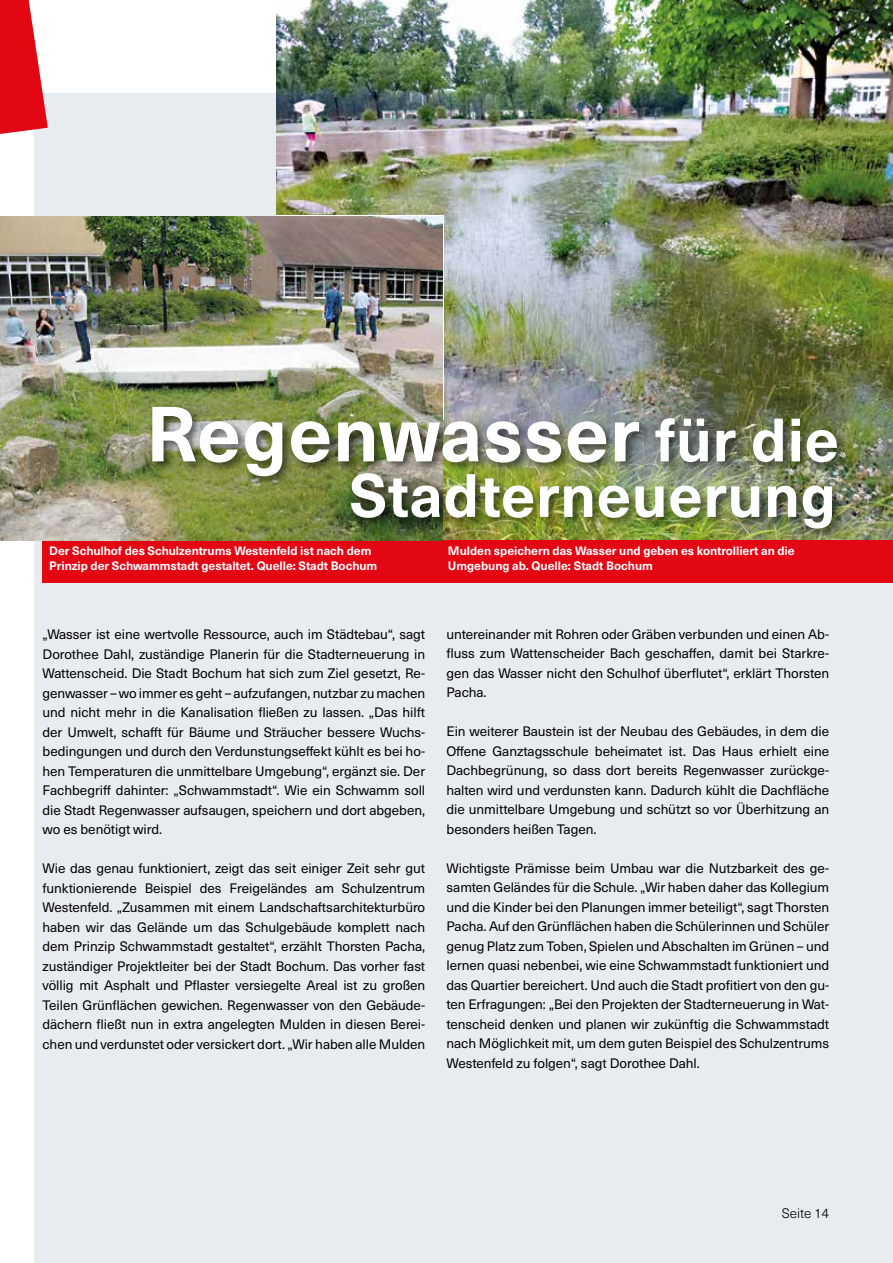
<style>
.page{position:relative;width:893px;height:1263px;background:#fff}
.page>*{position:absolute;margin:0;border:0;box-sizing:border-box;transform-origin:0 0}
.t1{font:700 76.5px "Neue Haas Unica W1 G";letter-spacing:.01em;color:#fff}
.t2{font:700 60px "Neue Haas Unica W1 G";letter-spacing:.01em;color:#fff}
.t3{font:13.5px/19.5px "Neue Haas Unica W1 G";letter-spacing:-.005em;color:#000;text-align:justify}
.t4{font:300 13.5px "Neue Haas Unica W1 G";color:#000}
.t5{font:700 12px/15px "Neue Haas Unica W1 G";letter-spacing:-.005em;color:#fff}
.s1{font-size:60px}
</style>
<div class="page">
<div style="left:34px;top:94px;width:859px;height:1169px;background:#e7ecf0"></div>
<img style="left:276px;top:0;width:617px;height:540px">
<div style="left:442px;top:540px;width:451px;height:43px;background:#e30613"></div>
<svg style="left:0;top:0;width:48px;height:134px"></svg>
<div style="left:43px;top:540px;width:399px;height:43px;background:#e30613"></div>
<svg style="left:276px;top:215px;width:168px;height:188px"></svg>
<img style="left:0;top:217px;width:442px;height:323px">
<div style="left:149px;top:403px;width:700px;height:138px;background:#000;opacity:.6"></div>
<h1 class="t1" style="left:146px;top:376px;width:694px">Regenwasser <span class="s1">für die</span></h1>
<h2 class="t2" style="left:349px;top:450px;width:488px">Stadterneuerung</h2>
<p class="t5" style="left:49px;top:542px;width:330px">Der Schulhof des Schulzentrums Westenfeld ist nach dem<br>Prinzip der Schwammstadt gestaltet. Quelle: Stadt Bochum</p>
<p class="t5" style="left:448px;top:542px;width:348px">Mulden speichern das Wasser und geben es kontrolliert an die<br>Umgebung ab. Quelle: Stadt Bochum</p>
<p class="t3" style="left:43px;top:624px;width:384px">„Wasser ist eine wertvolle Ressource, auch im Städtebau“, sagt Dorothee Dahl, zuständige Planerin für die Stadterneuerung in Wattenscheid. Die Stadt Bochum hat sich zum Ziel gesetzt, Re&shy;genwasser – wo immer es geht – aufzufangen, nutzbar zu machen und nicht mehr in die Kanalisation fließen zu lassen. „Das hilft der Umwelt, schafft für Bäume und Sträucher bessere Wuchs&shy;bedingungen und durch den Verdunstungseffekt kühlt es bei ho&shy;hen Temperaturen die unmittelbare Umgebung“, ergänzt sie. Der Fachbegriff dahinter: „Schwammstadt“. Wie ein Schwamm soll die Stadt Regenwasser aufsaugen, speichern und dort abgeben, wo es benötigt wird.</p>
<p class="t3" style="left:43px;top:858px;width:384px">Wie das genau funktioniert, zeigt das seit einiger Zeit sehr gut funktionierende Beispiel des Freigeländes am Schulzentrum Westenfeld. „Zusammen mit einem Landschaftsarchitekturbüro haben wir das Gelände um das Schulgebäude komplett nach dem Prinzip Schwammstadt gestaltet“, erzählt Thorsten Pacha, zuständiger Projektleiter bei der Stadt Bochum. Das vorher fast völlig mit Asphalt und Pflaster versiegelte Areal ist zu großen Teilen Grünflächen gewichen. Regenwasser von den Gebäude&shy;dächern fließt nun in extra angelegten Mulden in diesen Berei&shy;chen und verdunstet oder versickert dort. „Wir haben alle Mulden</p>
<p class="t3" style="left:446px;top:624px;width:384px">untereinander mit Rohren oder Gräben verbunden und einen Ab&shy;fluss zum Wattenscheider Bach geschaffen, damit bei Starkre&shy;gen das Wasser nicht den Schulhof überflutet“, erklärt Thorsten Pacha.</p>
<p class="t3" style="left:446px;top:721px;width:384px">Ein weiterer Baustein ist der Neubau des Gebäudes, in dem die Offene Ganztagsschule beheimatet ist. Das Haus erhielt eine Dachbegrünung, so dass dort bereits Regenwasser zurückge&shy;halten wird und verdunsten kann. Dadurch kühlt die Dachfläche die unmittelbare Umgebung und schützt so vor Überhitzung an besonders heißen Tagen.</p>
<p class="t3" style="left:446px;top:858px;width:384px">Wichtigste Prämisse beim Umbau war die Nutzbarkeit des ge&shy;samten Geländes für die Schule. „Wir haben daher das Kollegium und die Kinder bei den Planungen immer beteiligt“, sagt Thorsten Pacha. Auf den Grünflächen haben die Schülerinnen und Schüler genug Platz zum Toben, Spielen und Abschalten im Grünen – und lernen quasi nebenbei, wie eine Schwammstadt funktioniert und das Quartier bereichert. Und auch die Stadt profitiert von den gu&shy;ten Erfragungen: „Bei den Projekten der Stadterneuerung in Wat&shy;tenscheid denken und planen wir zukünftig die Schwammstadt nach Möglichkeit mit, um dem guten Beispiel des Schulzentrums Westenfeld zu folgen“, sagt Dorothee Dahl.</p>
<p class="t4" style="left:782px;top:1203px;width:49px">Seite 14</p>
</div>
